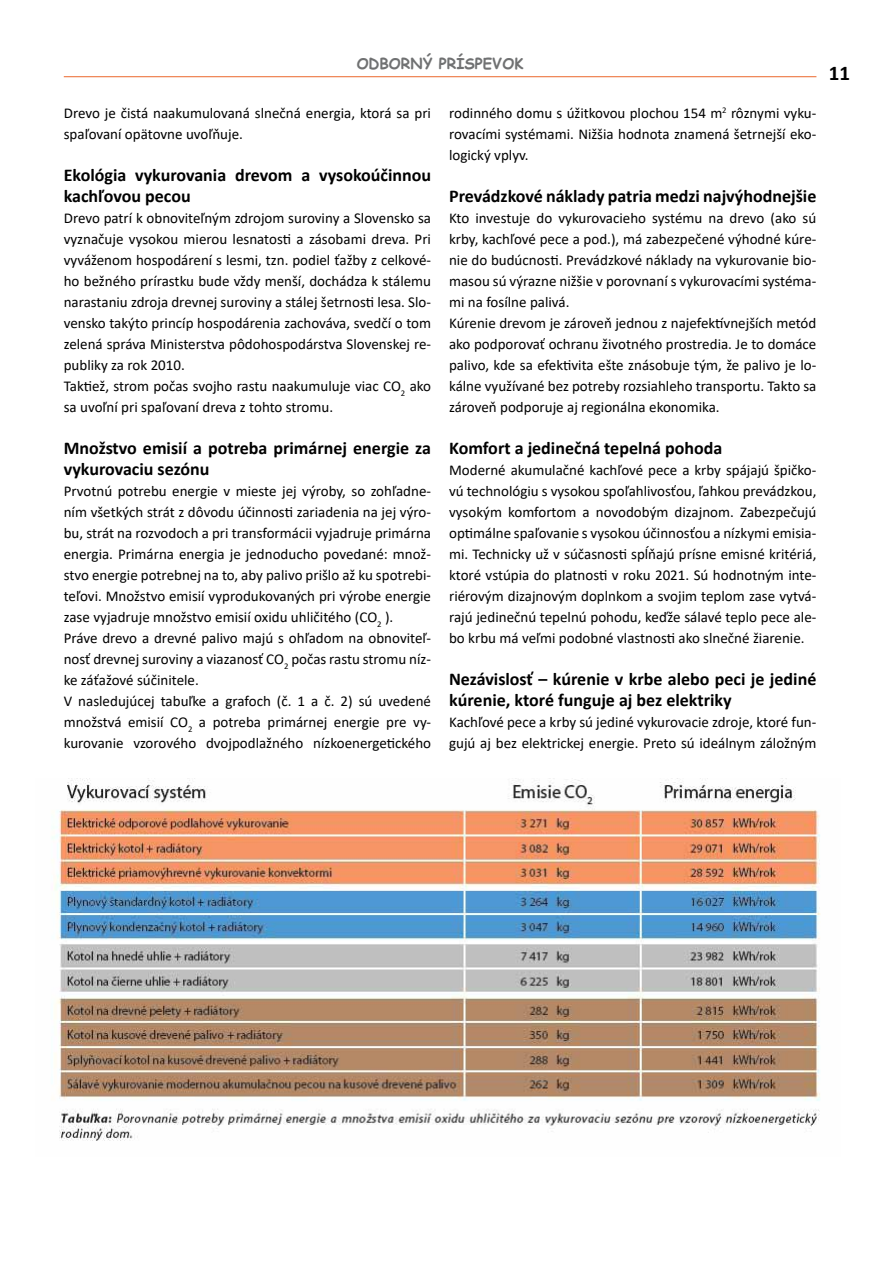
<style>
.page{position:relative;width:893px;height:1263px;background:#fff}
.page>*{position:absolute;margin:0;border:0;box-sizing:border-box;transform-origin:0 0}
.t1{font:700 21px "Calibri";color:#000}
.t2{font:700 18px/21px "Calibri";color:#000}
.t3{font:15px/21px "Calibri";color:#000}
.t4{font:700 15px "Comic Sans MS";color:#707172}
</style>
<div class="page">
<hr style="left:64px;top:76px;width:752px;height:1px;background:#ed7944">
<img style="left:52px;top:778px;width:768px;height:363px">
<p class="t4" style="left:357px;top:52px;width:168px">ODBORNÝ PRÍSPEVOK</p>
<p class="t3" style="left:64px;top:102px;width:369px">Drevo je čistá naakumulovaná slnečná energia, ktorá sa pri spaľovaní opätovne uvoľňuje.</p>
<p class="t2" style="left:64px;top:164px;width:369px">Ekológia vykurovania drevom a vysokoúčinnou kachľovou pecou</p>
<p class="t3" style="left:64px;top:207px;width:369px">Drevo patrí k obnoviteľným zdrojom suroviny a Slovensko sa vyznačuje vysokou mierou lesnatosti a zásobami dreva. Pri vyváženom hospodárení s lesmi, tzn. podiel ťažby z celkové&shy;ho bežného prírastku bude vždy menší, dochádza k stálemu narastaniu zdroja drevnej suroviny a stálej šetrnosti lesa. Slo&shy;vensko takýto princíp hospodárenia zachováva, svedčí o tom zelená správa Ministerstva pôdohospodárstva Slovenskej re&shy;publiky za rok 2010.<br>Taktiež, strom počas svojho rastu naakumuluje viac CO<sub>2</sub> ako sa uvoľní pri spaľovaní dreva z tohto stromu.</p>
<p class="t2" style="left:64px;top:437px;width:369px">Množstvo emisií a potreba primárnej energie za vykurovaciu sezónu</p>
<p class="t3" style="left:64px;top:480px;width:369px">Prvotnú potrebu energie v mieste jej výroby, so zohľadne&shy;ním všetkých strát z dôvodu účinnosti zariadenia na jej výro&shy;bu, strát na rozvodoch a pri transformácii vyjadruje primárna energia. Primárna energia je jednoducho povedané: množ&shy;stvo energie potrebnej na to, aby palivo prišlo až ku spotrebi&shy;teľovi. Množstvo emisií vyprodukovaných pri výrobe energie zase vyjadruje množstvo emisií oxidu uhličitého (CO<sub>2</sub> ).<br>Práve drevo a drevné palivo majú s ohľadom na obnoviteľ&shy;nosť drevnej suroviny a viazanosť CO<sub>2</sub> počas rastu stromu níz&shy;ke záťažové súčinitele.<br>V nasledujúcej tabuľke a grafoch (č. 1 a č. 2) sú uvedené množstvá emisií CO<sub>2</sub> a potreba primárnej energie pre vy&shy;kurovanie vzorového dvojpodlažného nízkoenergetického</p>
<p class="t3" style="left:449px;top:102px;width:369px;text-align:justify">rodinného domu s úžitkovou plochou 154 m<sup>2</sup> rôznymi vyku&shy;rovacími systémami. Nižšia hodnota znamená šetrnejší eko&shy;logický vplyv.</p>
<p class="t2" style="left:449px;top:185px;width:369px">Prevádzkové náklady patria medzi najvýhodnejšie</p>
<p class="t3" style="left:449px;top:207px;width:369px">Kto investuje do vykurovacieho systému na drevo (ako sú krby, kachľové pece a pod.), má zabezpečené výhodné kúre&shy;nie do budúcnosti. Prevádzkové náklady na vykurovanie bio&shy;masou sú výrazne nižšie v porovnaní s vykurovacími systéma&shy;mi na fosílne palivá.<br>Kúrenie drevom je zároveň jednou z najefektívnejších metód ako podporovať ochranu životného prostredia. Je to domáce palivo, kde sa efektivita ešte znásobuje tým, že palivo je lo&shy;kálne využívané bez potreby rozsiahleho transportu. Takto sa zároveň podporuje aj regionálna ekonomika.</p>
<p class="t2" style="left:449px;top:437px;width:275px">Komfort a jedinečná tepelná pohoda</p>
<p class="t3" style="left:449px;top:459px;width:369px;text-align:justify">Moderné akumulačné kachľové pece a krby spájajú špičko&shy;vú technológiu s vysokou spoľahlivosťou, ľahkou prevádzkou, vysokým komfortom a novodobým dizajnom. Zabezpečujú optimálne spaľovanie s vysokou účinnosťou a nízkymi emisia&shy;mi. Technicky už v súčasnosti spĺňajú prísne emisné kritériá, ktoré vstúpia do platnosti v roku 2021. Sú hodnotným inte&shy;riérovým dizajnovým doplnkom a svojim teplom zase vytvá&shy;rajú jedinečnú tepelnú pohodu, keďže sálavé teplo pece ale&shy;bo krbu má veľmi podobné vlastnosti ako slnečné žiarenie.</p>
<p class="t2" style="left:449px;top:668px;width:369px">Nezávislosť – kúrenie v krbe alebo peci je jediné kúrenie, ktoré funguje aj bez elektriky</p>
<p class="t3" style="left:449px;top:711px;width:369px">Kachľové pece a krby sú jediné vykurovacie zdroje, ktoré fun&shy;gujú aj bez elektrickej energie. Preto sú ideálnym záložným</p>
<h1 class="t1" style="left:829px;top:58px;width:23px">11</h1>
</div>
